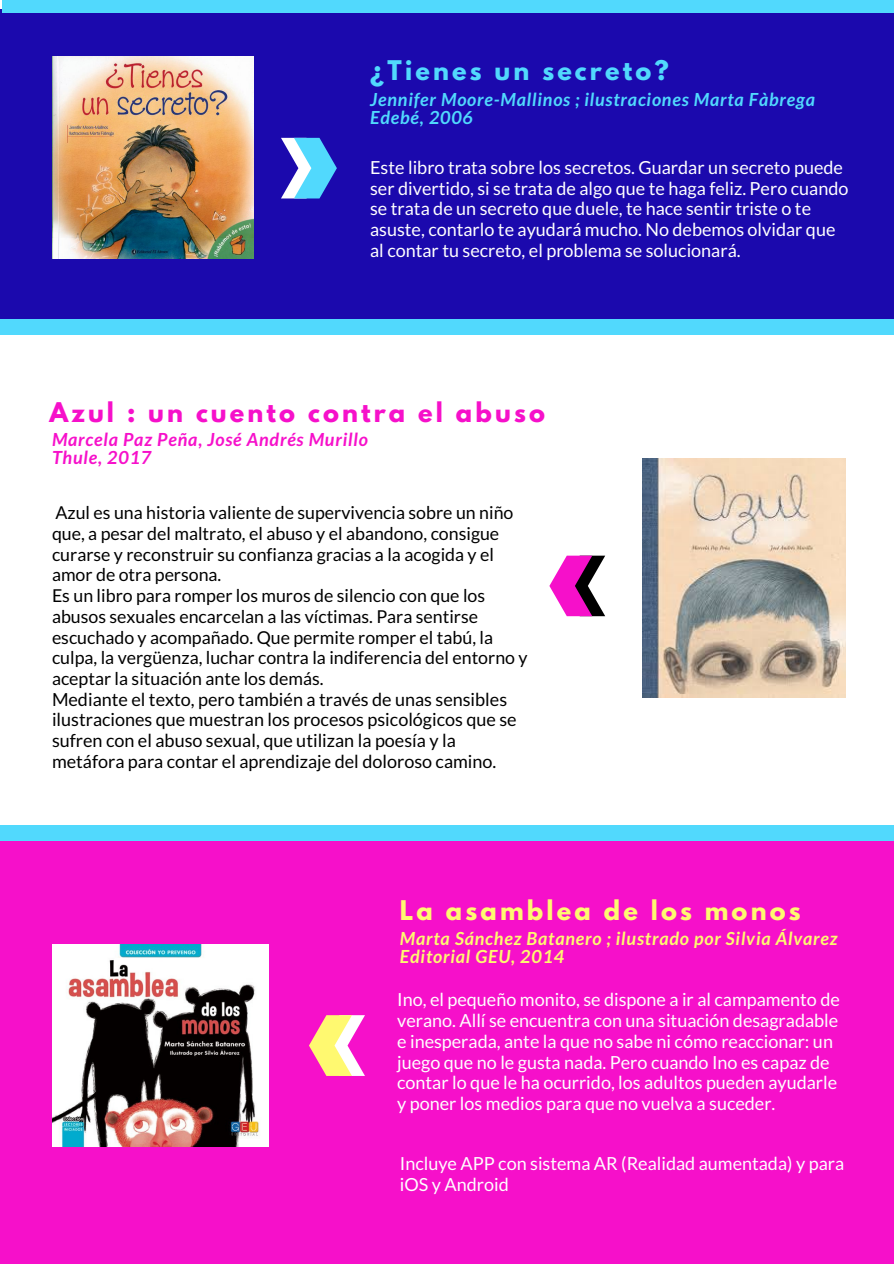
<style>
.page{position:relative;width:894px;height:1264px;background:#fff}
.page>*{position:absolute;margin:0;border:0;box-sizing:border-box;transform-origin:0 0}
.t1{font:700 24px "League Spartan";letter-spacing:.13em;color:#f610ca}
.t2{font:700 24px "League Spartan";letter-spacing:.13em;color:#fff970}
.t3{font:700 24px "League Spartan";letter-spacing:.13em;color:#51d9fd}
.t4{font:18px/20.7px "Lato";color:#fff}
.t5{font:18px/20.7px "Lato";color:#000}
.t6{font:italic 700 18px/17.7px "Lato";letter-spacing:.045em;color:#fff970}
.t7{font:italic 700 18px/17.7px "Lato";letter-spacing:.045em;color:#51d9fd}
.t8{font:italic 700 18px/17.7px "Lato";letter-spacing:.045em;color:#f610ca}
.t9{font:17.7px/20.7px "Lato";color:#000}
</style>
<div class="page">
<div style="left:0;top:9px;width:893px;height:318px;background:#1b09ad"></div>
<div style="left:2px;top:0;width:891px;height:13px;background:#51d9fd"></div>
<div style="left:0;top:319px;width:893px;height:16px;background:#51d9fd"></div>
<div style="left:0;top:839px;width:893px;height:424px;background:#f610ca"></div>
<div style="left:0;top:825px;width:893px;height:15px;background:#51d9fd"></div>
<svg style="left:549px;top:555px;width:56px;height:61px"></svg>
<svg style="left:309px;top:1015px;width:56px;height:60px"></svg>
<img style="left:52px;top:57px;width:202px;height:201px">
<svg style="left:281px;top:138px;width:56px;height:60px"></svg>
<img style="left:52px;top:944px;width:216px;height:202px">
<img style="left:642px;top:458px;width:203px;height:239px">
<h1 class="t3" style="left:370px;top:58px;width:300px">¿Tienes un secreto?</h1>
<p class="t7" style="left:370px;top:90px;width:446px">Jennifer Moore-Mallinos ; ilustraciones Marta Fàbrega<br>Edebé, 2006</p>
<p class="t4" style="left:370px;top:157px;width:479px">Este libro trata sobre los secretos. Guardar un secreto puede ser divertido, si se trata de algo que te haga feliz. Pero cuando se trata de un secreto que duele, te hace sentir triste o te asuste, contarlo te ayudará mucho. No debemos olvidar que al contar tu secreto, el problema se solucionará.</p>
<h1 class="t1" style="left:49px;top:400px;width:497px">Azul : un cuento contra el abuso</h1>
<p class="t8" style="left:52px;top:430px;width:317px">Marcela Paz Peña, José Andrés Murillo<br>Thule, 2017</p>
<p class="t9" style="left:52px;top:502px;width:477px">Azul es una historia valiente de supervivencia sobre un niño que, a pesar del maltrato, el abuso y el abandono, consigue curarse y reconstruir su confianza gracias a la acogida y el amor de otra persona.<br>Es un libro para romper los muros de silencio con que los abusos sexuales encarcelan a las víctimas. Para sentirse escuchado y acompañado. Que permite romper el tabú, la culpa, la vergüenza, luchar contra la indiferencia del entorno y aceptar la situación ante los demás.</p>
<p class="t5" style="left:52px;top:688px;width:466px">Mediante el texto, pero también a través de unas sensibles ilustraciones que muestran los procesos psicológicos que se sufren con el abuso sexual, que utilizan la poesía y la metáfora para contar el aprendizaje del doloroso camino.</p>
<h1 class="t2" style="left:400px;top:898px;width:402px">La asamblea de los monos</h1>
<p class="t6" style="left:400px;top:929px;width:439px">Marta Sánchez Batanero ; ilustrado por Silvia Álvarez<br>Editorial GEU, 2014</p>
<p class="t4" style="left:397px;top:989px;width:444px">Ino, el pequeño monito, se dispone a ir al campamento de verano. Allí se encuentra con una situación desagradable e inesperada, ante la que no sabe ni cómo reaccionar: un juego que no le gusta nada. Pero cuando Ino es capaz de contar lo que le ha ocurrido, los adultos pueden ayudarle y poner los medios para que no vuelva a suceder.</p>
<p class="t4" style="left:400px;top:1152px;width:445px">Incluye APP con sistema AR (Realidad aumentada) y para iOS y Android</p>
</div>
